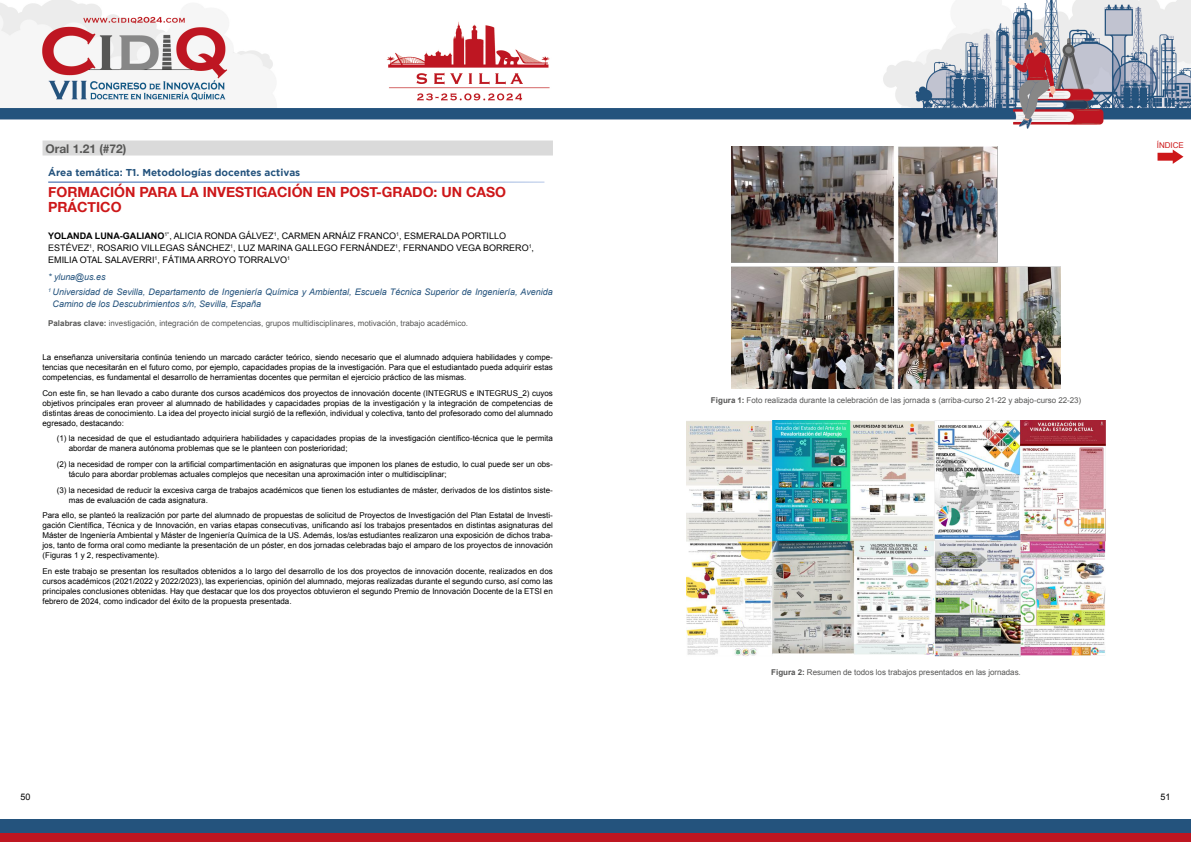
<style>
.page{position:relative;width:1191px;height:842px;background:#fff}
.page>*{position:absolute;margin:0;border:0;box-sizing:border-box;transform-origin:0 0}
.t1{font:700 14px/15px "Helvetica Neue";color:#cd1719}
.t2{font:700 12px "Helvetica Neue";color:#575756}
.t3{font:700 10px "Gotham";color:#24537d}
.t4{font:9px/12px "Arial";color:#000}
.t5{font:italic 9px/14.8px "Arial";color:#24537d}
.t6{font:8px/10px "Arial";color:#000;text-align:justify}
.t7{font:8px "Arial";color:#575756}
.t8{font:8px "Arial";color:#cd1719}
.s1{font-weight:700}
</style>
<div class="page">
<img style="left:0;top:0;width:1191px;height:141px">
<div style="left:0;top:819px;width:1191px;height:23px;background:#24537d"></div>
<div style="left:0;top:833px;width:1191px;height:9px;background:#be1621"></div>
<svg style="left:1157px;top:150px;width:26px;height:14px"></svg>
<div style="left:43px;top:141px;width:510px;height:15px;background:#dadada"></div>
<img style="left:731px;top:147px;width:329px;height:241px">
<img style="left:686px;top:421px;width:419px;height:236px">
<h2 class="t2" style="left:45px;top:139px;width:83px">Oral 1.21 (#72)</h2>
<p class="t8" style="left:1156px;top:140px;width:29px">ÍNDICE</p>
<p class="t3" style="left:48px;top:167px;width:254px">Área temática: T1. Metodologías docentes activas</p>
<h1 class="t1" style="left:48px;top:185px;width:459px">FORMACIÓN PARA LA INVESTIGACIÓN EN POST-GRADO: UN CASO<br>PRÁCTICO</h1>
<p class="t4" style="left:48px;top:230px;width:487px"><span class="s1">YOLANDA LUNA-GALIANO</span><sup>1*</sup>, ALICIA RONDA GÁLVEZ<sup>1</sup>, CARMEN ARNÁIZ FRANCO<sup>1</sup>, ESMERALDA PORTILLO<br>ESTÉVEZ<sup>1</sup>, ROSARIO VILLEGAS SÁNCHEZ<sup>1</sup>, LUZ MARINA GALLEGO FERNÁNDEZ<sup>1</sup>, FERNANDO VEGA BORRERO<sup>1</sup>,<br>EMILIA OTAL SALAVERRI<sup>1</sup>, FÁTIMA ARROYO TORRALVO<sup>1</sup></p>
<p class="t5" style="left:48px;top:270px;width:506px">* yluna@us.es<br><sup>1</sup> Universidad de Sevilla, Departamento de Ingeniería Química y Ambiental, Escuela Técnica Superior de Ingeniería, Avenida</p>
<p class="t5" style="left:53px;top:297px;width:210px">Camino de los Descubrimientos s/n, Sevilla, España</p>
<p class="t7" style="left:48px;top:318px;width:421px"><span class="s1">Palabras clave:</span> investigación, integración de competencias, grupos multidisciplinares, motivación, trabajo académico.</p>
<p class="t6" style="left:43px;top:352px;width:512px">La enseñanza universitaria continúa teniendo un marcado carácter teórico, siendo necesario que el alumnado adquiera habilidades y compe&shy;tencias que necesitarán en el futuro como, por ejemplo, capacidades propias de la investigación. Para que el estudiantado pueda adquirir estas competencias, es fundamental el desarrollo de herramientas docentes que permitan el ejercicio práctico de las mismas.</p>
<p class="t6" style="left:43px;top:388px;width:512px">Con este fin, se han llevado a cabo durante dos cursos académicos dos proyectos de innovación docente (INTEGRUS e INTEGRUS_2) cuyos objetivos principales eran proveer al alumnado de habilidades y capacidades propias de la investigación y la integración de competencias de distintas áreas de conocimiento. La idea del proyecto inicial surgió de la reflexión, individual y colectiva, tanto del profesorado como del alumnado egresado, destacando:</p>
<p class="t6" style="left:69px;top:433px;width:486px;text-indent:-12px">(1) la necesidad de que el estudiantado adquiriera habilidades y capacidades propias de la investigación científico-técnica que le permita abordar de manera autónoma problemas que se le planteen con posterioridad;</p>
<p class="t6" style="left:69px;top:459px;width:486px;text-indent:-12px">(2) la necesidad de romper con la artificial compartimentación en asignaturas que imponen los planes de estudio, lo cual puede ser un obs&shy;táculo para abordar problemas actuales complejos que necesitan una aproximación inter o multidisciplinar;</p>
<p class="t6" style="left:69px;top:485px;width:486px;text-indent:-12px">(3) la necesidad de reducir la excesiva carga de trabajos académicos que tienen los estudiantes de máster, derivados de los distintos siste&shy;mas de evaluación de cada asignatura.</p>
<p class="t6" style="left:42px;top:510px;width:512px">Para ello, se planteó la realización por parte del alumnado de propuestas de solicitud de Proyectos de Investigación del Plan Estatal de Investi&shy;gación Científica, Técnica y de Innovación, en varias etapas consecutivas, unificando así los trabajos presentados en distintas asignaturas del Máster de Ingeniería Ambiental y Máster de Ingeniería Química de la US. Además, los/as estudiantes realizaron una exposición de dichos traba&shy;jos, tanto de forma oral como mediante la presentación de un póster, en dos jornadas celebradas bajo el amparo de los proyectos de innovación (Figuras 1 y 2, respectivamente).</p>
<p class="t6" style="left:42px;top:566px;width:512px">En este trabajo se presentan los resultados obtenidos a lo largo del desarrollo de los dos proyectos de innovación docente, realizados en dos cursos académicos (2021/2022 y 2022/2023), las experiencias, opinión del alumnado, mejoras realizadas durante el segundo curso, así como las principales conclusiones obtenidas. Hay que destacar que los dos proyectos obtuvieron el segundo Premio de Innovación Docente de la ETSI en febrero de 2024, como indicador del éxito de la propuesta presentada.</p>
<p class="t7" style="left:711px;top:394px;width:372px"><span class="s1">Figura 1:</span> Foto realizada durante la celebración de las jornada s (arriba-curso 21-22 y abajo-curso 22-23)</p>
<p class="t7" style="left:771px;top:667px;width:251px"><span class="s1">Figura 2:</span> Resumen de todos los trabajos presentados en las jornadas.</p>
<p class="t4" style="left:21px;top:791px;width:12px">50</p>
<p class="t4" style="left:1160px;top:791px;width:12px">51</p>
</div>
